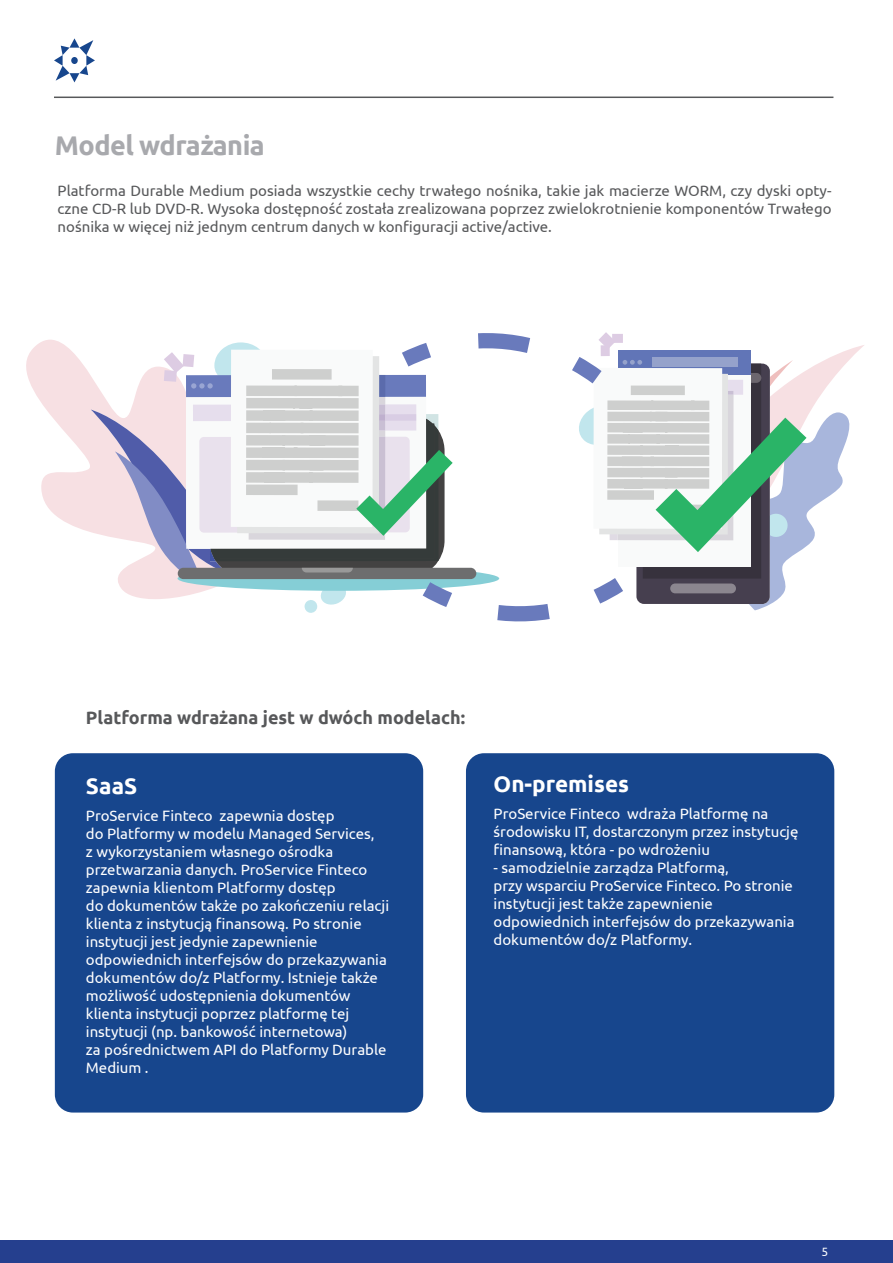
<style>
.page{position:relative;width:893px;height:1263px;background:#fff}
.page>*{position:absolute;margin:0;border:0;box-sizing:border-box;transform-origin:0 0}
.t1{font:700 27px "Ubuntu";letter-spacing:-.02em;color:#a8a9ad}
.t2{font:700 22.5px "Ubuntu";color:#fff}
.t3{font:700 18px "Ubuntu";color:#57585a}
.t4{font:15px/18px "Ubuntu";color:#fff}
.t5{font:15px/18px "Ubuntu";color:#57585a;text-align:justify}
.t6{font:12px "Ubuntu";color:#fff}
</style>
<div class="page">
<div style="left:0;top:1240px;width:893px;height:23px;background:#253f8e"></div>
<svg style="left:54px;top:38px;width:41px;height:44px"></svg>
<hr style="left:54px;top:97px;width:779px;height:1px;background:#57585a">
<div style="left:55px;top:753px;width:368px;height:359px;background:#17468d;border-radius:18px"></div>
<div style="left:466px;top:753px;width:368px;height:359px;background:#17468d;border-radius:18px"></div>
<svg style="left:26px;top:340px;width:65px;height:192px"></svg>
<svg style="left:91px;top:332px;width:764px;height:290px"></svg>
<h1 class="t1" style="left:55px;top:129px;width:212px">Model wdrażania</h1>
<p class="t5" style="left:58px;top:181px;width:775px">Platforma Durable Medium posiada wszystkie cechy trwałego nośnika, takie jak macierze WORM, czy dyski opty&shy;czne CD-R lub DVD-R. Wysoka dostępność została zrealizowana poprzez zwielokrotnienie komponentów Trwałego nośnika w więcej niż jednym centrum danych w konfiguracji active/active.</p>
<p class="t3" style="left:86px;top:707px;width:381px">Platforma wdrażana jest w dwóch modelach:</p>
<h2 class="t2" style="left:86px;top:772px;width:53px">SaaS</h2>
<p class="t4" style="left:86px;top:806px;width:305px">ProService Finteco zapewnia dostęp<br>do Platformy w modelu Managed Services,<br>z wykorzystaniem własnego ośrodka przetwarzania danych. ProService Finteco zapewnia klientom Platformy dostęp<br>do dokumentów także po zakończeniu relacji klienta z instytucją finansową. Po stronie instytucji jest jedynie zapewnienie odpowiednich interfejsów do przekazywania dokumentów do/z Platformy. Istnieje także możliwość udostępnienia dokumentów klienta instytucji poprzez platformę tej instytucji (np. bankowość internetowa)<br>za pośrednictwem API do Platformy Durable Medium .</p>
<h2 class="t2" style="left:494px;top:770px;width:137px">On-premises</h2>
<p class="t4" style="left:494px;top:804px;width:306px">ProService Finteco wdraża Platformę na środowisku IT, dostarczonym przez instytucję finansową, która - po wdrożeniu</p>
<p class="t4" style="left:494px;top:858px;width:302px">- samodzielnie zarządza Platformą,<br>przy wsparciu ProService Finteco. Po stronie instytucji jest także zapewnienie odpowiednich interfejsów do przekazywania dokumentów do/z Platformy.</p>
<p class="t6" style="left:821px;top:1245px;width:8px">5</p>
</div>
